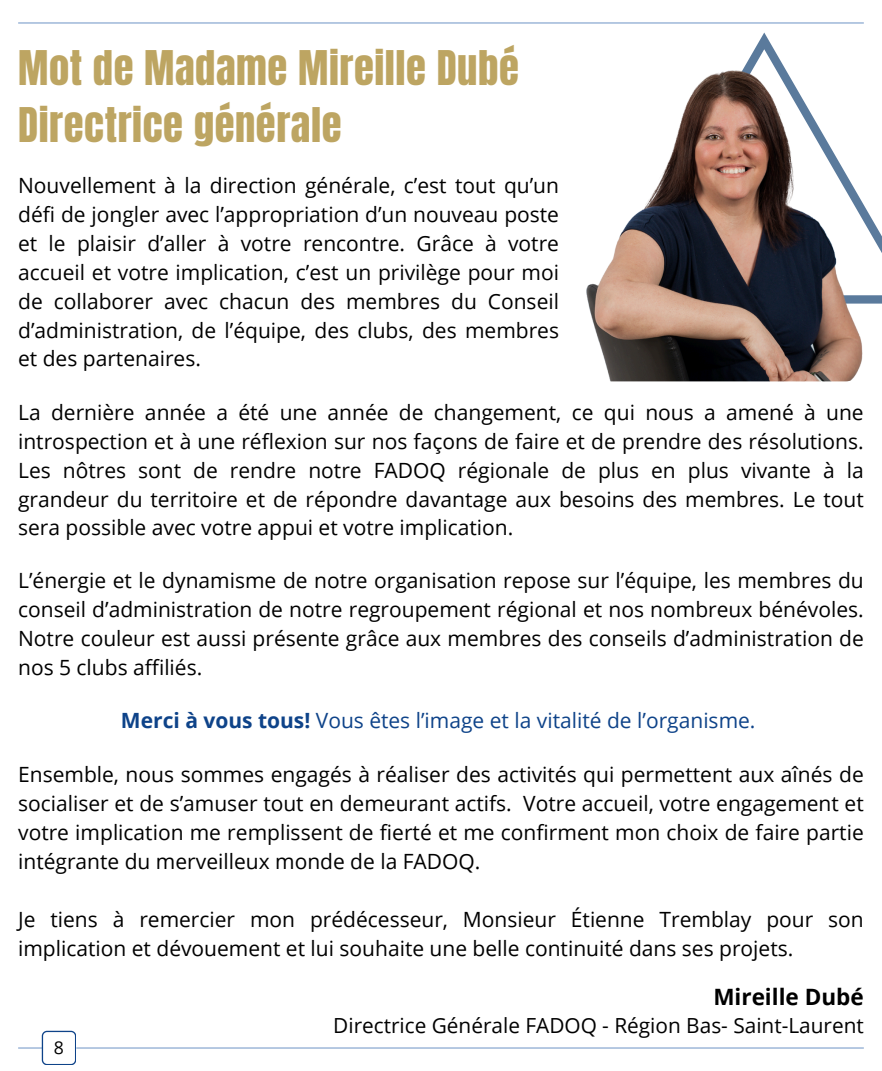
<style>
.page{position:relative;width:882px;height:1071px;background:#fff}
.page>*{position:absolute;margin:0;border:0;box-sizing:border-box;transform-origin:0 0}
.t1{font:40.6px/56.4px "Anton";letter-spacing:.015em;color:#bda562}
.t2{font:700 22.57px "Open Sans";color:#000}
.t3{font:21px/28.9px "Open Sans";color:#000;text-align:justify}
.t4{font:21px "Open Sans";color:#0e4389}
.t5{font:20.82px "Open Sans";color:#000}
.t6{font:17.68px "Open Sans";color:#000}
.s1{font-weight:700}
</style>
<div class="page">
<hr style="left:18px;top:22px;width:846px;height:2px;background:#90add3">
<svg style="left:756px;top:33px;width:126px;height:271px"></svg>
<img style="left:586px;top:46px;width:278px;height:335px">
<hr style="left:18px;top:1047px;width:846px;height:2px;background:#90add3">
<svg style="left:42px;top:1031px;width:34px;height:34px"></svg>
<p class="t1" style="left:18px;top:41px;width:502px">Mot de Madame Mireille Dubé<br>Directrice générale</p>
<p class="t3" style="left:18px;top:171px;width:542px">Nouvellement à la direction générale, c’est tout qu’un défi de jongler avec l’appropriation d’un nouveau poste et le plaisir d’aller à votre rencontre. Grâce à votre accueil et votre implication, c’est un privilège pour moi de collaborer avec chacun des membres du Conseil d’administration, de l’équipe, des clubs, des membres et des partenaires.</p>
<p class="t3" style="left:18px;top:397px;width:847px">La dernière année a été une année de changement, ce qui nous a amené à une introspection et à une réflexion sur nos façons de faire et de prendre des résolutions.<br>Les nôtres sont de rendre notre FADOQ régionale de plus en plus vivante à la grandeur du territoire et de répondre davantage aux besoins des membres. Le tout sera possible avec votre appui et votre implication.</p>
<h1 class="t3" style="left:18px;top:565px;width:847px">L’énergie et le dynamisme de notre organisation repose sur l’équipe, les membres du conseil d’administration de notre regroupement régional et nos nombreux bénévoles.<br>Notre couleur est aussi présente grâce aux membres des conseils d’administration de nos 5 clubs affiliés.</h1>
<p class="t4" style="left:121px;top:706px;width:636px"><span class="s1">Merci à vous tous!</span> Vous êtes l’image et la vitalité de l’organisme.</p>
<p class="t3" style="left:18px;top:759px;width:847px">Ensemble, nous sommes engagés à réaliser des activités qui permettent aux aînés de socialiser et de s’amuser tout en demeurant actifs. Votre accueil, votre engagement et votre implication me remplissent de fierté et me confirment mon choix de faire partie intégrante du merveilleux monde de la FADOQ.</p>
<p class="t3" style="left:18px;top:905px;width:847px">Je tiens à remercier mon prédécesseur, Monsieur Étienne Tremblay pour son implication et dévouement et lui souhaite une belle continuité dans ses projets.</p>
<p class="t2" style="left:713px;top:981px;width:152px">Mireille Dubé</p>
<p class="t5" style="left:333px;top:1011px;width:532px">Directrice Générale FADOQ - Région Bas- Saint-Laurent</p>
<p class="t6" style="left:54px;top:1035px;width:12px">8</p>
</div>
